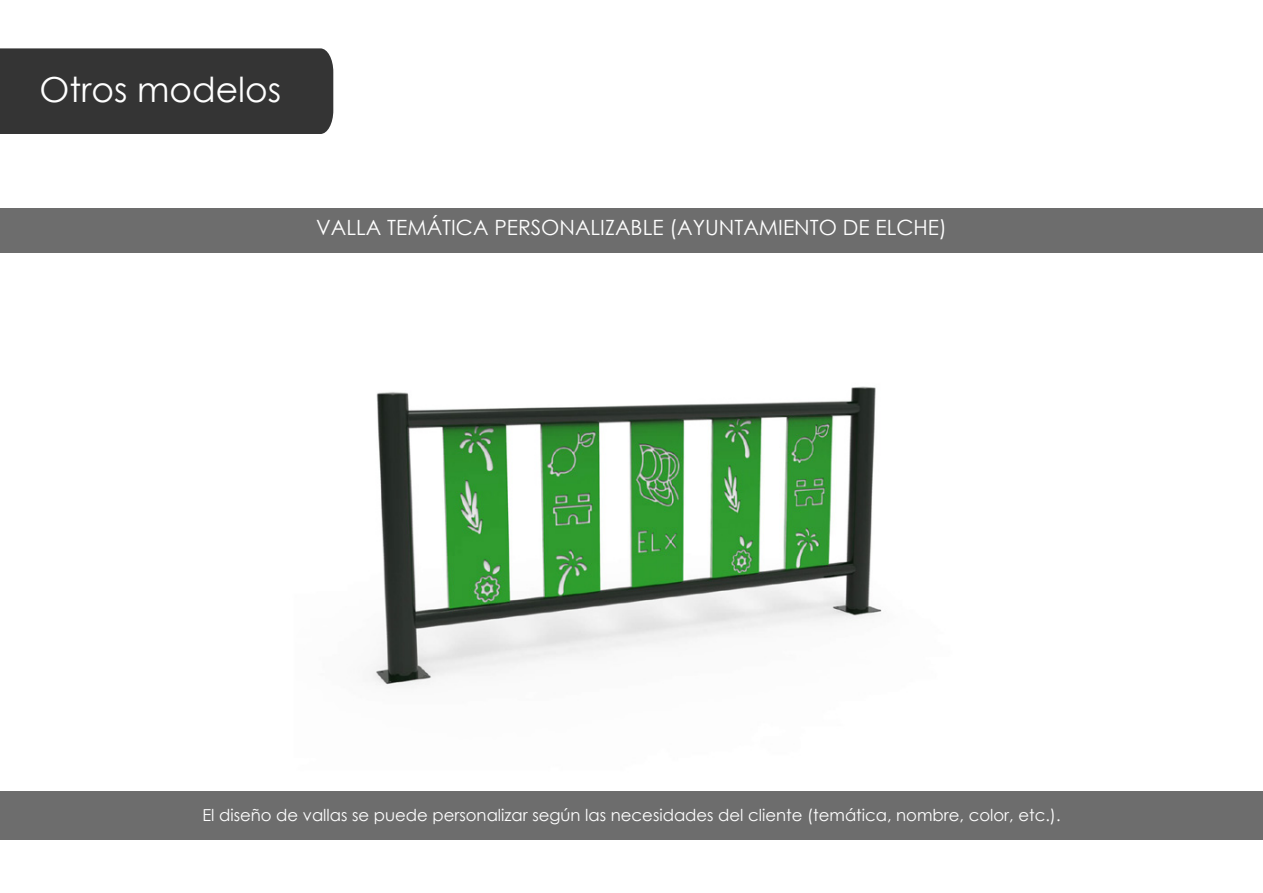
<style>
.page{position:relative;width:1263px;height:893px;background:#fff}
.page>*{position:absolute;margin:0;border:0;box-sizing:border-box;transform-origin:0 0}
.t1{font:34.5px "Century Gothic";color:#fff}
.t2{font:21px "Century Gothic";color:#fff}
.t3{font:16.5px "Century Gothic";color:#fff}
</style>
<div class="page">
<img style="left:372px;top:386px;width:510px;height:300px">
<div style="left:0;top:790px;width:1263px;height:49px;background:#6d6d6d"></div>
<div style="left:0;top:208px;width:1263px;height:45px;background:#6d6d6d"></div>
<div style="left:0;top:48px;width:333px;height:86px;background:#343434"></div>
<h1 class="t1" style="left:40px;top:65px;width:243px">Otros modelos</h1>
<p class="t2" style="left:316px;top:213px;width:632px">VALLA TEMÁTICA PERSONALIZABLE (AYUNTAMIENTO DE ELCHE)</p>
<p class="t3" style="left:202px;top:803px;width:860px">El diseño de vallas se puede personalizar según las necesidades del cliente (temática, nombre, color, etc.).</p>
</div>
